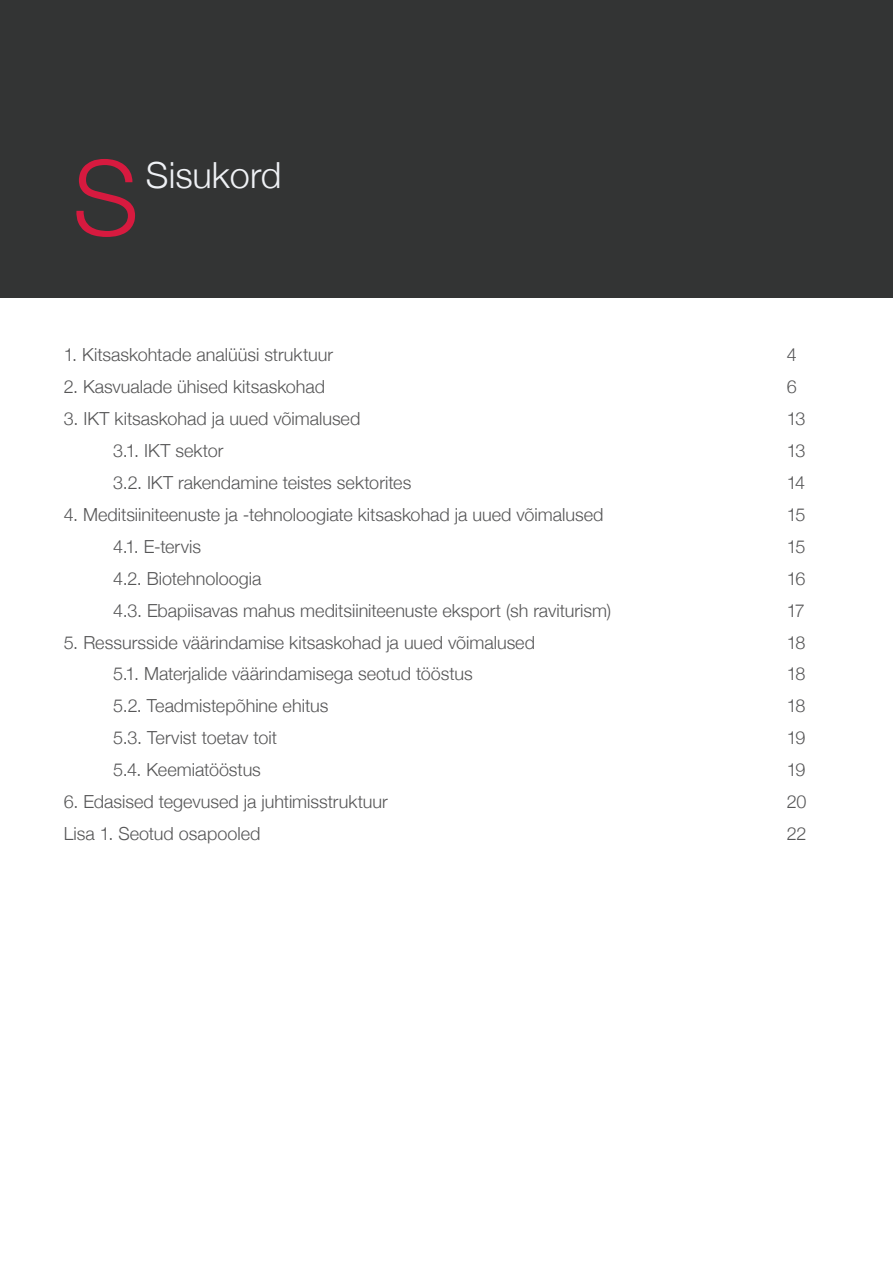
<style>
.page{position:relative;width:893px;height:1263px;background:#fff}
.page>*{position:absolute;margin:0;border:0;box-sizing:border-box;transform-origin:0 0}
.t1{font:300 105px "Helvetica Neue";color:#d71a3f}
.t2{font:300 36px "Helvetica Neue";color:#eff1f5}
.t3{font:300 18px "Helvetica Neue";color:#565657}
</style>
<div class="page">
<div style="left:0;top:0;width:893px;height:298px;background:#333434"></div>
<h1 class="t1" style="left:73px;top:113px;width:68px">S</h1>
<h2 class="t2" style="left:146px;top:147px;width:137px">Sisukord</h2>
<p class="t3" style="left:64px;top:341px;width:271px">1. Kitsaskohtade analüüsi struktuur</p>
<p class="t3" style="left:787px;top:341px;width:12px">4</p>
<p class="t3" style="left:64px;top:372px;width:263px">2. Kasvualade ühised kitsaskohad</p>
<p class="t3" style="left:787px;top:372px;width:12px">6</p>
<p class="t3" style="left:64px;top:404px;width:298px">3. IKT kitsaskohad ja uued võimalused</p>
<p class="t3" style="left:787px;top:404px;width:20px">13</p>
<p class="t3" style="left:113px;top:436px;width:112px">3.1. IKT sektor</p>
<p class="t3" style="left:787px;top:436px;width:20px">13</p>
<p class="t3" style="left:113px;top:468px;width:300px">3.2. IKT rakendamine teistes sektorites</p>
<p class="t3" style="left:787px;top:468px;width:20px">14</p>
<p class="t3" style="left:64px;top:500px;width:541px">4. Meditsiiniteenuste ja -tehnoloogiate kitsaskohad ja uued võimalused</p>
<p class="t3" style="left:787px;top:500px;width:20px">15</p>
<p class="t3" style="left:113px;top:532px;width:89px">4.1. E-tervis</p>
<p class="t3" style="left:787px;top:532px;width:20px">15</p>
<p class="t3" style="left:113px;top:564px;width:150px">4.2. Biotehnoloogia</p>
<p class="t3" style="left:787px;top:564px;width:20px">16</p>
<p class="t3" style="left:113px;top:596px;width:499px">4.3. Ebapiisavas mahus meditsiiniteenuste eksport (sh raviturism)</p>
<p class="t3" style="left:787px;top:596px;width:20px">17</p>
<p class="t3" style="left:64px;top:628px;width:473px">5. Ressursside väärindamise kitsaskohad ja uued võimalused</p>
<p class="t3" style="left:787px;top:628px;width:20px">18</p>
<p class="t3" style="left:113px;top:659px;width:361px">5.1. Materjalide väärindamisega seotud tööstus</p>
<p class="t3" style="left:787px;top:659px;width:20px">18</p>
<p class="t3" style="left:113px;top:691px;width:217px">5.2. Teadmistepõhine ehitus</p>
<p class="t3" style="left:787px;top:691px;width:20px">18</p>
<p class="t3" style="left:113px;top:723px;width:165px">5.3. Tervist toetav toit</p>
<p class="t3" style="left:787px;top:723px;width:20px">19</p>
<p class="t3" style="left:113px;top:755px;width:149px">5.4. Keemiatööstus</p>
<p class="t3" style="left:787px;top:755px;width:20px">19</p>
<p class="t3" style="left:64px;top:787px;width:326px">6. Edasised tegevused ja juhtimisstruktuur</p>
<p class="t3" style="left:787px;top:787px;width:21px">20</p>
<p class="t3" style="left:64px;top:819px;width:198px">Lisa 1. Seotud osapooled</p>
<p class="t3" style="left:787px;top:819px;width:21px">22</p>
</div>
